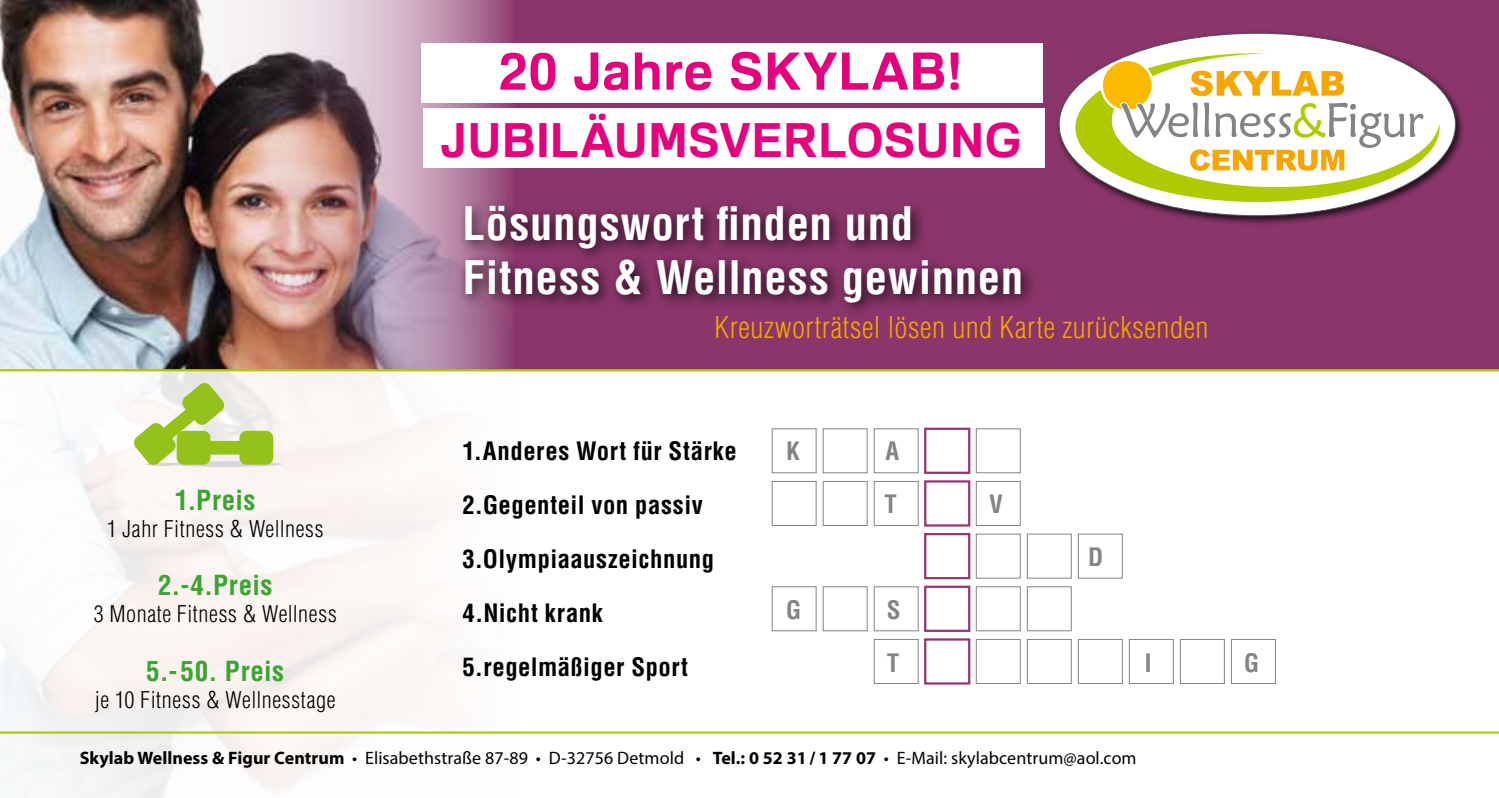
<style>
.page{position:relative;width:1499px;height:798px;background:#fff}
.page>*{position:absolute;margin:0;border:0;box-sizing:border-box;transform-origin:0 0}
.t1{font:700 51.75px "Familiar Pro";letter-spacing:.01em;color:#e5007c}
.t2{font:700 47.25px "Familiar Pro";letter-spacing:.01em;color:#e5007c}
.t3{font:700 condensed 45px/54px "Helvetica LT Std";letter-spacing:.015em;color:#fff}
.t4{font:300 condensed 29.25px "Helvetica LT Std";letter-spacing:.02em;color:#f7a500}
.t5{font:700 condensed 27px "Helvetica LT Std";letter-spacing:.03em;color:#3ca432}
.t6{font:700 condensed 24.75px/54px "Helvetica LT Std";letter-spacing:.02em;color:#000}
.t7{font:700 condensed 24.75px/52.9px "Helvetica LT Std";color:#818586}
.t8{font:300 condensed 22.5px "Helvetica LT Std";letter-spacing:.03em;color:#000}
.t9{font:18px "Myriad Pro";letter-spacing:.005em;color:#000}
.s1{font-weight:700}
</style>
<div class="page">
<div style="left:0;top:0;width:1499px;height:371px;background:#8b366b"></div>
<div style="left:1055px;top:29px;width:411px;height:197px;background:#000;opacity:.75"></div>
<div style="left:1059px;top:33px;width:396px;height:183px;background:#fff;border-radius:50%"></div>
<svg style="left:1075px;top:53px;width:364px;height:149px"></svg>
<svg style="left:1103px;top:61px;width:320px;height:110px"></svg>
<img style="left:0;top:0;width:513px;height:369px">
<div style="left:458px;top:197px;width:579px;height:121px;background:#000;opacity:.75"></div>
<svg style="left:171px;top:461px;width:111px;height:5px"></svg>
<hr style="left:145px;top:462px;width:34px;height:4px;background:#d6d6d9;border-radius:50%">
<svg style="left:133px;top:382px;width:140px;height:83px"></svg>
<hr style="left:0;top:731px;width:1499px;height:2px;background:#afca00">
<hr style="left:0;top:369px;width:1499px;height:2px;background:#afca00">
<div style="left:772px;top:428px;width:44px;height:45px;border:1px solid #818586"></div>
<div style="left:772px;top:481px;width:44px;height:44px;border:1px solid #818586"></div>
<div style="left:772px;top:586px;width:44px;height:45px;border:1px solid #818586"></div>
<div style="left:823px;top:428px;width:44px;height:45px;border:1px solid #818586"></div>
<div style="left:823px;top:481px;width:44px;height:44px;border:1px solid #818586"></div>
<div style="left:823px;top:586px;width:44px;height:45px;border:1px solid #818586"></div>
<div style="left:874px;top:428px;width:44px;height:45px;border:1px solid #818586"></div>
<div style="left:874px;top:481px;width:44px;height:44px;border:1px solid #818586"></div>
<div style="left:874px;top:586px;width:44px;height:45px;border:1px solid #818586"></div>
<div style="left:874px;top:639px;width:44px;height:44px;border:1px solid #818586"></div>
<div style="left:924px;top:427px;width:46px;height:46px;border:2px solid #953670"></div>
<div style="left:924px;top:480px;width:46px;height:46px;border:2px solid #953670"></div>
<div style="left:924px;top:532px;width:46px;height:47px;border:2px solid #953670"></div>
<div style="left:924px;top:585px;width:46px;height:46px;border:2px solid #953670"></div>
<div style="left:924px;top:638px;width:46px;height:46px;border:2px solid #953670"></div>
<div style="left:976px;top:428px;width:44px;height:45px;border:1px solid #818586"></div>
<div style="left:976px;top:481px;width:44px;height:44px;border:1px solid #818586"></div>
<div style="left:976px;top:533px;width:44px;height:45px;border:1px solid #818586"></div>
<div style="left:976px;top:586px;width:44px;height:45px;border:1px solid #818586"></div>
<div style="left:976px;top:639px;width:44px;height:44px;border:1px solid #818586"></div>
<div style="left:1027px;top:533px;width:44px;height:45px;border:1px solid #818586"></div>
<div style="left:1027px;top:586px;width:44px;height:45px;border:1px solid #818586"></div>
<div style="left:1027px;top:639px;width:44px;height:44px;border:1px solid #818586"></div>
<div style="left:1078px;top:533px;width:45px;height:45px;border:1px solid #818586"></div>
<div style="left:1078px;top:639px;width:45px;height:44px;border:1px solid #818586"></div>
<div style="left:1129px;top:639px;width:45px;height:44px;border:1px solid #818586"></div>
<div style="left:1180px;top:639px;width:45px;height:44px;border:1px solid #818586"></div>
<div style="left:1231px;top:639px;width:45px;height:44px;border:1px solid #818586"></div>
<div style="left:421px;top:43px;width:622px;height:59px;background:#fff"></div>
<div style="left:423px;top:108px;width:621px;height:59px;background:#fff"></div>
<h1 class="t1" style="left:499px;top:39px;width:466px">20 Jahre SKYLAB!</h1>
<h2 class="t2" style="left:441px;top:111px;width:582px">JUBILÄUMSVERLOSUNG</h2>
<h3 class="t3" style="left:462px;top:196px;width:562px">Lösungswort finden und<br>Fitness &amp; Wellness gewinnen</h3>
<h3 class="t4" style="left:714px;top:309px;width:496px">Kreuzworträtsel lösen und Karte zurücksenden</h3>
<h3 class="t6" style="left:462px;top:424px;width:276px">1.Anderes Wort für Stärke<br>2.Gegenteil von passiv<br>3.Olympiaauszeichnung<br>4.Nicht krank<br>5.regelmäßiger Sport</h3>
<h3 class="t7" style="left:786px;top:424px;width:15px">K</h3>
<h3 class="t7" style="left:884px;top:424px;width:16px">A<br>T</h3>
<h3 class="t5" style="left:175px;top:482px;width:82px">1.Preis</h3>
<p class="t8" style="left:107px;top:514px;width:218px">1 Jahr Fitness &amp; Wellness</p>
<h3 class="t5" style="left:158px;top:568px;width:116px">2.-4.Preis</h3>
<p class="t8" style="left:94px;top:600px;width:244px">3 Monate Fitness &amp; Wellness</p>
<h3 class="t5" style="left:146px;top:654px;width:139px">5.-50. Preis</h3>
<p class="t8" style="left:95px;top:685px;width:242px">je 10 Fitness &amp; Wellnesstage</p>
<p class="t9" style="left:80px;top:746px;width:1058px"><span class="s1">Skylab Wellness &amp; Figur Centrum</span> • Elisabethstraße 87-89 • D-32756 Detmold • <span class="s1">Tel.: 0 52 31 / 1 77 07</span> • E-Mail: skylabcentrum@aol.com</p>
<h3 class="t7" style="left:989px;top:477px;width:15px">V</h3>
<h3 class="t7" style="left:1088px;top:530px;width:17px">D</h3>
<h3 class="t7" style="left:786px;top:583px;width:17px">G</h3>
<h3 class="t7" style="left:887px;top:583px;width:15px">S<br>T</h3>
<h3 class="t7" style="left:1145px;top:636px;width:8px">I</h3>
<h3 class="t7" style="left:1244px;top:636px;width:17px">G</h3>
</div>
